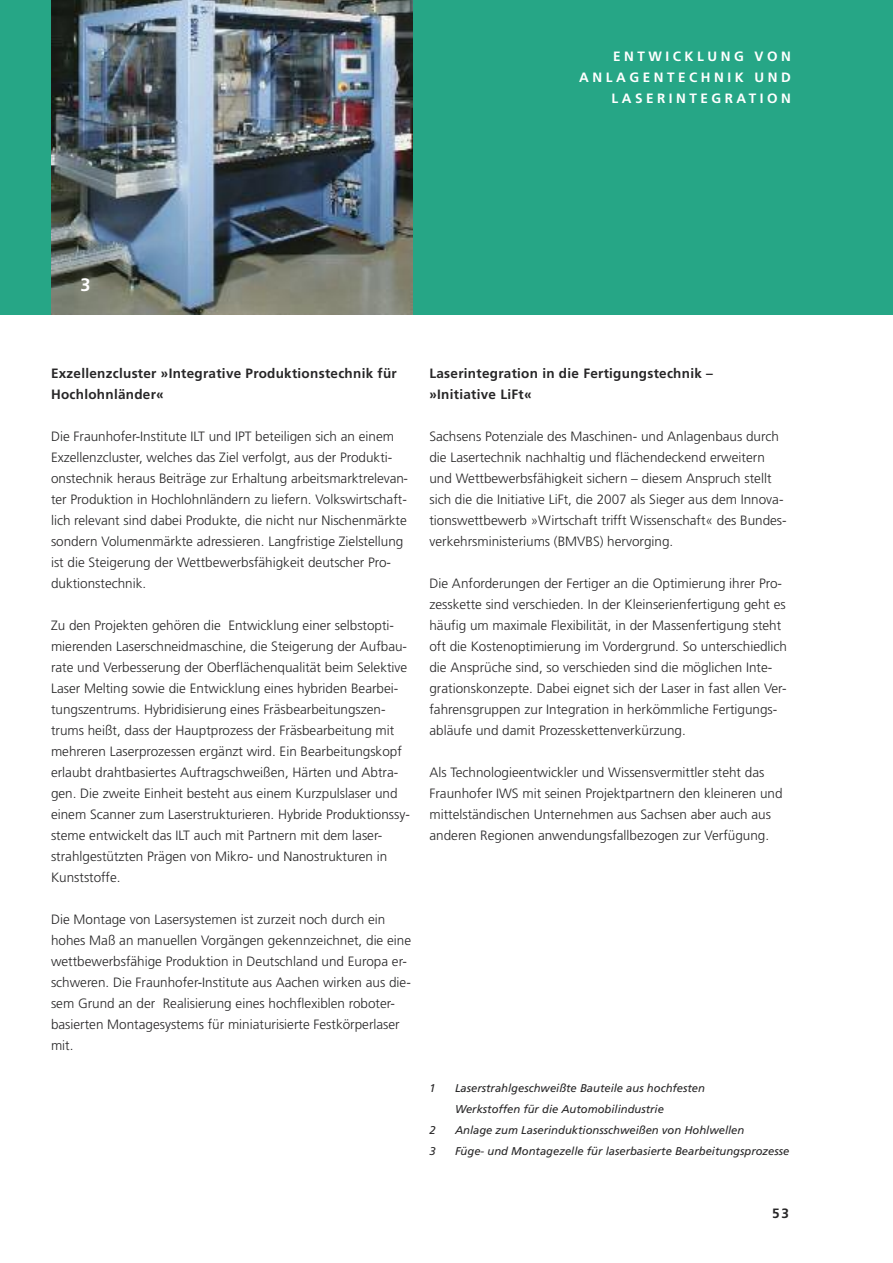
<style>
.page{position:relative;width:893px;height:1263px;background:#fff}
.page>*{position:absolute;margin:0;border:0;box-sizing:border-box;transform-origin:0 0}
.t1{font:700 18px "Frutiger LT Com";color:#fff}
.t2{font:300 13.5px/21px "Frutiger LT Com";color:#272627}
.t3{font:700 13.5px/21px "Frutiger LT Com";letter-spacing:.02em;color:#272627}
.t4{font:700 13.5px/21px "Frutiger LT Com";letter-spacing:.26em;color:#fff;text-align:right}
.t5{font:italic 11.25px/21px "Frutiger LT Com";color:#272627}
</style>
<div class="page">
<div style="left:0;top:0;width:893px;height:315px;background:#26a686"></div>
<img style="left:51px;top:0;width:361px;height:315px">
<p class="t4" style="left:579px;top:46px;width:213px">ENTWICKLUNG VON<br>ANLAGENTECHNIK UND<br>LASERINTEGRATION</p>
<h1 class="t1" style="left:81px;top:274px;width:12px">3</h1>
<p class="t3" style="left:51px;top:362px;width:347px">Exzellenzcluster »Integrative Produktionstechnik für<br>Hochlohnländer«</p>
<p class="t2" style="left:51px;top:426px;width:358px">Die Fraunhofer-Institute ILT und IPT beteiligen sich an einem Exzellenzcluster, welches das Ziel verfolgt, aus der Produkti&shy;onstechnik heraus Beiträge zur Erhaltung arbeitsmarktrelevan&shy;ter Produktion in Hochlohnländern zu liefern. Volkswirtschaft&shy;lich relevant sind dabei Produkte, die nicht nur Nischenmärkte sondern Volumenmärkte adressieren. Langfristige Zielstellung ist die Steigerung der Wettbewerbsfähigkeit deutscher Pro&shy;duktionstechnik.</p>
<p class="t2" style="left:51px;top:615px;width:360px">Zu den Projekten gehören die Entwicklung einer selbstopti&shy;mierenden Laserschneidmaschine, die Steigerung der Aufbau&shy;rate und Verbesserung der Oberflächenqualität beim Selektive Laser Melting sowie die Entwicklung eines hybriden Bearbei&shy;tungszentrums. Hybridisierung eines Fräsbearbeitungszen&shy;trums heißt, dass der Hauptprozess der Fräsbearbeitung mit mehreren Laserprozessen ergänzt wird. Ein Bearbeitungskopf erlaubt drahtbasiertes Auftragschweißen, Härten und Abtra&shy;gen. Die zweite Einheit besteht aus einem Kurzpulslaser und einem Scanner zum Laserstrukturieren. Hybride Produktionssy&shy;steme entwickelt das ILT auch mit Partnern mit dem laser&shy;strahlgestützten Prägen von Mikro- und Nanostrukturen in Kunststoffe.</p>
<p class="t2" style="left:51px;top:909px;width:362px">Die Montage von Lasersystemen ist zurzeit noch durch ein hohes Maß an manuellen Vorgängen gekennzeichnet, die eine wettbewerbsfähige Produktion in Deutschland und Europa er&shy;schweren. Die Fraunhofer-Institute aus Aachen wirken aus die&shy;sem Grund an der Realisierung eines hochflexiblen roboter&shy;basierten Montagesystems für miniaturisierte Festkörperlaser mit.</p>
<p class="t3" style="left:429px;top:362px;width:285px">Laserintegration in die Fertigungstechnik – »Initiative LiFt«</p>
<p class="t2" style="left:429px;top:426px;width:359px">Sachsens Potenziale des Maschinen- und Anlagenbaus durch die Lasertechnik nachhaltig und flächendeckend erweitern und Wettbewerbsfähigkeit sichern – diesem Anspruch stellt sich die die Initiative LiFt, die 2007 als Sieger aus dem Innova&shy;tionswettbewerb »Wirtschaft trifft Wissenschaft« des Bundes&shy;verkehrsministeriums (BMVBS) hervorging.</p>
<p class="t2" style="left:429px;top:573px;width:359px">Die Anforderungen der Fertiger an die Optimierung ihrer Pro&shy;zesskette sind verschieden. In der Kleinserienfertigung geht es häufig um maximale Flexibilität, in der Massenfertigung steht oft die Kostenoptimierung im Vordergrund. So unterschiedlich die Ansprüche sind, so verschieden sind die möglichen Inte&shy;grationskonzepte. Dabei eignet sich der Laser in fast allen Ver&shy;fahrensgruppen zur Integration in herkömmliche Fertigungs&shy;abläufe und damit Prozesskettenverkürzung.</p>
<p class="t2" style="left:429px;top:762px;width:355px">Als Technologieentwickler und Wissensvermittler steht das Fraunhofer IWS mit seinen Projektpartnern den kleineren und mittelständischen Unternehmen aus Sachsen aber auch aus anderen Regionen anwendungsfallbezogen zur Verfügung.</p>
<p class="t5" style="left:429px;top:1077px;width:8px">1</p>
<p class="t5" style="left:455px;top:1077px;width:252px">Laserstrahlgeschweißte Bauteile aus hochfesten<br>Werkstoffen für die Automobilindustrie</p>
<p class="t5" style="left:429px;top:1119px;width:8px">2</p>
<p class="t5" style="left:455px;top:1119px;width:291px">Anlage zum Laserinduktionsschweißen von Hohlwellen</p>
<p class="t5" style="left:429px;top:1140px;width:8px">3</p>
<p class="t5" style="left:455px;top:1140px;width:336px">Füge- und Montagezelle für laserbasierte Bearbeitungsprozesse</p>
<p class="t3" style="left:772px;top:1202px;width:18px">53</p>
</div>
